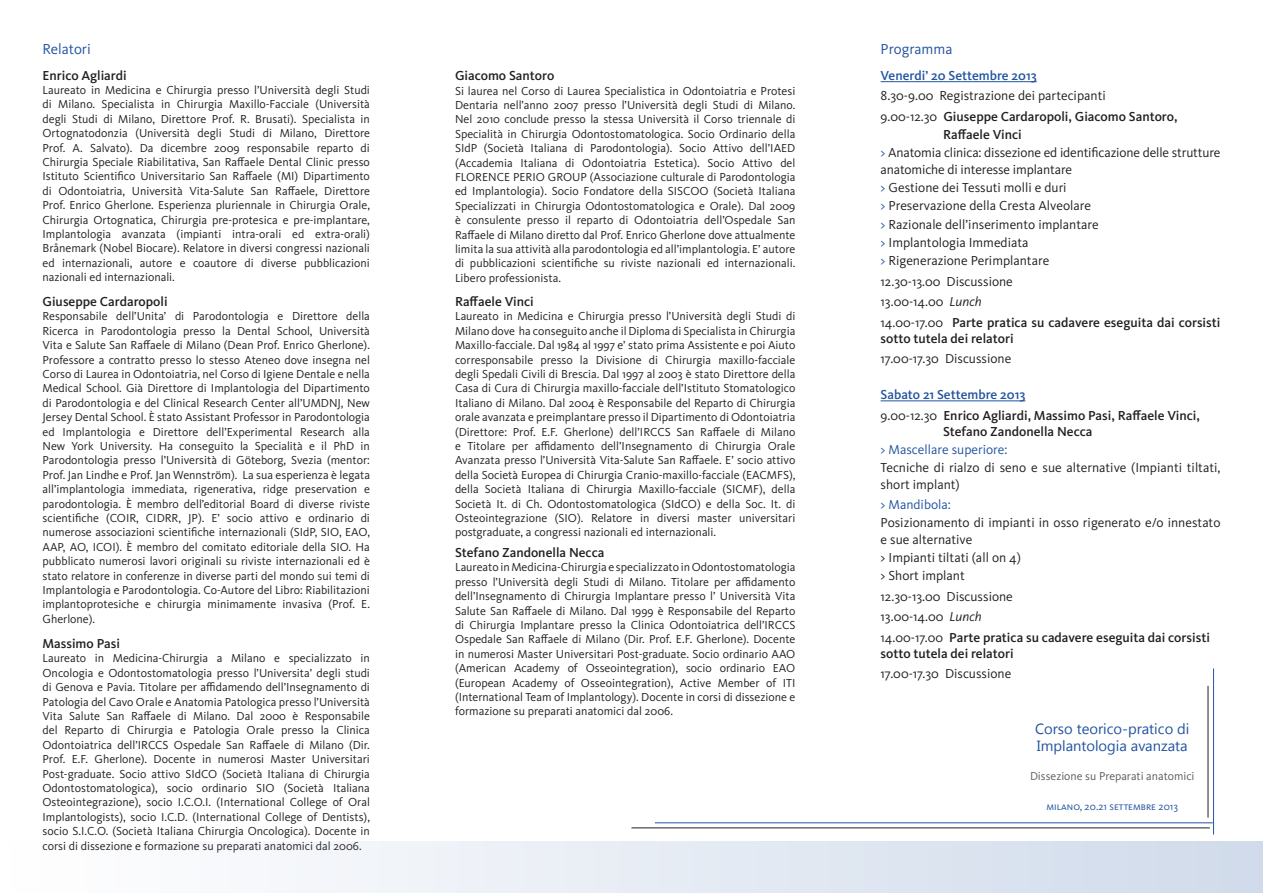
<style>
.page{position:relative;width:1263px;height:893px;background:#fff}
.page>*{position:absolute;margin:0;border:0;box-sizing:border-box;transform-origin:0 0}
.t1{font:15px "Kievit OT";color:#2254a0}
.t2{font:14.7px/17.7px "Segoe UI";color:#2254a0}
.t3{font:13.5px/16.2px "Kievit OT";color:#231f20}
.t4{font:500 13.5px/16.2px "Kievit OT";color:#231f20}
.t5{font:500 13.5px "Kievit OT";color:#2254a0}
.t6{font:13.5px "Kievit OT";color:#2254a0}
.t7{font:12px/14.4px "Kievit OT";color:#231f20;text-align:justify}
.t8{font:11.85px "Kievit OT";color:#5c5b60}
.t9{font:10.8px "Kievit OT";color:#2254a0}
.s1{font-weight:400}
.s2{color:#2254a0}
.s3{font-style:italic}
</style>
<div class="page">
<hr style="left:881px;top:81px;width:156px;height:1px;background:#2254a0">
<hr style="left:881px;top:401px;width:144px;height:1px;background:#2254a0">
<div style="left:0;top:841px;width:1263px;height:52px;background:linear-gradient(to right,#fff,#d0dbeb)"></div>
<hr style="left:1213px;top:668px;width:1px;height:166px;background:#2254a0">
<hr style="left:1207px;top:686px;width:1px;height:131px;background:#231f20">
<hr style="left:655px;top:822px;width:558px;height:1px;background:#2254a0">
<hr style="left:631px;top:827px;width:579px;height:1px;background:#231f20">
<p class="t1" style="left:43px;top:40px;width:50px">Relatori</p>
<p class="t4" style="left:43px;top:67px;width:86px">Enrico Agliardi</p>
<p class="t7" style="left:43px;top:83px;width:329px">Laureato in Medicina e Chirurgia presso l’Università degli Studi di Milano. Specialista in Chirurgia Maxillo-Facciale (Università degli Studi di Milano, Direttore Prof. R. Brusati). Specialista in Ortognatodonzia (Università degli Studi di Milano, Direttore Prof. A. Salvato). Da dicembre 2009 responsabile reparto di Chirurgia Speciale Riabilitativa, San Raffaele Dental Clinic presso Istituto Scientifico Universitario San Raffaele (MI) Dipartimento di Odontoiatria, Università Vita-Salute San Raffaele, Direttore Prof. Enrico Gherlone. Esperienza pluriennale in Chirurgia Orale, Chirurgia Ortognatica, Chirurgia pre-protesica e pre-implantare, Implantologia avanzata (impianti intra-orali ed extra-orali)<br>Brånemark (Nobel Biocare). Relatore in diversi congressi nazionali ed internazionali, autore e coautore di diverse pubblicazioni nazionali ed internazionali.</p>
<p class="t4" style="left:43px;top:293px;width:127px">Giuseppe Cardaropoli</p>
<p class="t7" style="left:43px;top:309px;width:329px">Responsabile dell’Unita’ di Parodontologia e Direttore della Ricerca in Parodontologia presso la Dental School, Università Vita e Salute San Raffaele di Milano (Dean Prof. Enrico Gherlone).<br>Professore a contratto presso lo stesso Ateneo dove insegna nel Corso di Laurea in Odontoiatria, nel Corso di Igiene Dentale e nella Medical School. Già Direttore di Implantologia del Dipartimento di Parodontologia e del Clinical Research Center all’UMDNJ, New Jersey Dental School. È stato Assistant Professor in Parodontologia ed Implantologia e Direttore dell’Experimental Research alla New York University. Ha conseguito la Specialità e il PhD in Parodontologia presso l’Università di Göteborg, Svezia (mentor:<br>Prof. Jan Lindhe e Prof. Jan Wennström). La sua esperienza è legata all’implantologia immediata, rigenerativa, ridge preservation e parodontologia. È membro dell’editorial Board di diverse riviste scientifiche (COIR, CIDRR, JP). E’ socio attivo e ordinario di numerose associazioni scientifiche internazionali (SIdP, SIO, EAO, AAP, AO, ICOI). È membro del comitato editoriale della SIO. Ha pubblicato numerosi lavori originali su riviste internazionali ed è stato relatore in conferenze in diverse parti del mondo sui temi di Implantologia e Parodontologia. Co-Autore del Libro: Riabilitazioni implantoprotesiche e chirurgia minimamente invasiva (Prof. E.<br>Gherlone).</p>
<p class="t4" style="left:43px;top:635px;width:79px">Massimo Pasi</p>
<p class="t7" style="left:43px;top:651px;width:329px">Laureato in Medicina-Chirurgia a Milano e specializzato in Oncologia e Odontostomatologia presso l’Universita’ degli studi di Genova e Pavia. Titolare per affidamendo dell’Insegnamento di Patologia del Cavo Orale e Anatomia Patologica presso l’Università Vita Salute San Raffaele di Milano. Dal 2000 è Responsabile del Reparto di Chirurgia e Patologia Orale presso la Clinica Odontoiatrica dell’IRCCS Ospedale San Raffaele di Milano (Dir.<br>Prof. E.F. Gherlone). Docente in numerosi Master Universitari Post-graduate. Socio attivo SIdCO (Società Italiana di Chirurgia Odontostomatologica), socio ordinario SIO (Società Italiana Osteointegrazione), socio I.C.O.I. (International College of Oral Implantologists), socio I.C.D. (International College of Dentists), socio S.I.C.O. (Società Italiana Chirurgia Oncologica). Docente in corsi di dissezione e formazione su preparati anatomici dal 2006.</p>
<p class="t4" style="left:455px;top:67px;width:101px">Giacomo Santoro</p>
<p class="t7" style="left:455px;top:83px;width:342px">Si laurea nel Corso di Laurea Specialistica in Odontoiatria e Protesi Dentaria nell’anno 2007 presso l’Università degli Studi di Milano.<br>Nel 2010 conclude presso la stessa Università il Corso triennale di Specialità in Chirurgia Odontostomatologica. Socio Ordinario della SIdP (Società Italiana di Parodontologia). Socio Attivo dell’IAED (Accademia Italiana di Odontoiatria Estetica). Socio Attivo del FLORENCE PERIO GROUP (Associazione culturale di Parodontologia ed Implantologia). Socio Fondatore della SISCOO (Società Italiana Specializzati in Chirurgia Odontostomatologica e Orale). Dal 2009 è consulente presso il reparto di Odontoiatria dell’Ospedale San Raffaele di Milano diretto dal Prof. Enrico Gherlone dove attualmente limita la sua attività alla parodontologia ed all’implantologia. E’ autore di pubblicazioni scientifiche su riviste nazionali ed internazionali.<br>Libero professionista.</p>
<p class="t4" style="left:455px;top:293px;width:80px">Raffaele Vinci</p>
<p class="t7" style="left:455px;top:309px;width:342px">Laureato in Medicina e Chirurgia presso l’Università degli Studi di Milano dove ha conseguito anche il Diploma di Specialista in Chirurgia Maxillo-facciale. Dal 1984 al 1997 e’ stato prima Assistente e poi Aiuto corresponsabile presso la Divisione di Chirurgia maxillo-facciale degli Spedali Civili di Brescia. Dal 1997 al 2003 è stato Direttore della Casa di Cura di Chirurgia maxillo-facciale dell’Istituto Stomatologico Italiano di Milano. Dal 2004 è Responsabile del Reparto di Chirurgia orale avanzata e preimplantare presso il Dipartimento di Odontoiatria (Direttore: Prof. E.F. Gherlone) dell’IRCCS San Raffaele di Milano e Titolare per affidamento dell’Insegnamento di Chirurgia Orale Avanzata presso l’Università Vita-Salute San Raffaele. E’ socio attivo della Società Europea di Chirurgia Cranio-maxillo-facciale (EACMFS), della Società Italiana di Chirurgia Maxillo-facciale (SICMF), della Società It. di Ch. Odontostomatologica (SIdCO) e della Soc. It. di Osteointegrazione (SIO). Relatore in diversi master universitari postgraduate, a congressi nazionali ed internazionali.</p>
<p class="t4" style="left:455px;top:544px;width:151px">Stefano Zandonella Necca</p>
<p class="t7" style="left:455px;top:560px;width:342px">Laureato in Medicina-Chirurgia e specializzato in Odontostomatologia presso l’Università degli Studi di Milano. Titolare per affidamento dell’Insegnamento di Chirurgia Implantare presso l’ Università Vita Salute San Raffaele di Milano. Dal 1999 è Responsabile del Reparto di Chirurgia Implantare presso la Clinica Odontoiatrica dell’IRCCS Ospedale San Raffaele di Milano (Dir. Prof. E.F. Gherlone). Docente in numerosi Master Universitari Post-graduate. Socio ordinario AAO (American Academy of Osseointegration), socio ordinario EAO (European Academy of Osseointegration), Active Member of ITI (International Team of Implantology). Docente in corsi di dissezione e formazione su preparati anatomici dal 2006.</p>
<p class="t1" style="left:881px;top:40px;width:73px">Programma</p>
<p class="t5" style="left:881px;top:67px;width:158px">Venerdi’ 20 Settembre 2013</p>
<p class="t3" style="left:881px;top:88px;width:227px">8.30-9.00 Registrazione dei partecipanti</p>
<p class="t4" style="left:881px;top:108px;width:298px"><span class="s1">9.00-12.30</span> Giuseppe Cardaropoli, Giacomo Santoro,</p>
<p class="t4" style="left:943px;top:126px;width:80px">Raffaele Vinci</p>
<p class="t3" style="left:881px;top:145px;width:341px"><span class="s2">&gt;</span> Anatomia clinica: dissezione ed identificazione delle strutture anatomiche di interesse implantare</p>
<p class="t3" style="left:881px;top:179px;width:188px"><span class="s2">&gt;</span> Gestione dei Tessuti molli e duri</p>
<p class="t3" style="left:881px;top:198px;width:212px"><span class="s2">&gt;</span> Preservazione della Cresta Alveolare</p>
<p class="t3" style="left:881px;top:216px;width:220px"><span class="s2">&gt;</span> Razionale dell’inserimento implantare</p>
<p class="t3" style="left:881px;top:234px;width:149px"><span class="s2">&gt;</span> Implantologia Immediata</p>
<p class="t3" style="left:881px;top:253px;width:170px"><span class="s2">&gt;</span> Rigenerazione Perimplantare</p>
<p class="t3" style="left:881px;top:273px;width:134px">12.30-13.00 Discussione</p>
<p class="t3" style="left:881px;top:293px;width:103px">13.00-14.00 <span class="s3">Lunch</span></p>
<p class="t4" style="left:881px;top:314px;width:341px"><span class="s1">14.00-17.00</span> Parte pratica su cadavere eseguita dai corsisti sotto tutela dei relatori</p>
<p class="t3" style="left:881px;top:351px;width:132px">17.00-17.30 Discussione</p>
<p class="t5" style="left:881px;top:386px;width:146px">Sabato 21 Settembre 2013</p>
<p class="t4" style="left:943px;top:407px;width:258px;text-indent:-62px"><span class="s1">9.00-12.30</span> Enrico Agliardi, Massimo Pasi, Raffaele Vinci,<br>Stefano Zandonella Necca</p>
<p class="t6" style="left:881px;top:441px;width:128px">&gt; Mascellare superiore:</p>
<p class="t3" style="left:881px;top:460px;width:341px">Tecniche di rialzo di seno e sue alternative (Impianti tiltati, short implant)</p>
<p class="t6" style="left:881px;top:496px;width:72px">&gt; Mandibola:</p>
<p class="t3" style="left:881px;top:515px;width:341px">Posizionamento di impianti in osso rigenerato e/o innestato e sue alternative</p>
<p class="t3" style="left:881px;top:549px;width:142px">&gt; Impianti tiltati (all on 4)</p>
<p class="t3" style="left:881px;top:567px;width:86px">&gt; Short implant</p>
<p class="t3" style="left:881px;top:588px;width:134px">12.30-13.00 Discussione</p>
<p class="t3" style="left:881px;top:608px;width:103px">13.00-14.00 <span class="s3">Lunch</span></p>
<p class="t4" style="left:881px;top:629px;width:331px"><span class="s1">14.00-17.00</span> Parte pratica su cadavere eseguita dai corsisti sotto tutela dei relatori</p>
<p class="t3" style="left:881px;top:665px;width:132px">17.00-17.30 Discussione</p>
<p class="t2" style="left:1035px;top:719px;width:156px">Corso teorico-pratico di<br>Implantologia avanzata</p>
<p class="t8" style="left:1030px;top:768px;width:166px">Dissezione su Preparati anatomici</p>
<p class="t9" style="left:1046px;top:799px;width:133px">milano, 20.21 settembre 2013</p>
</div>
